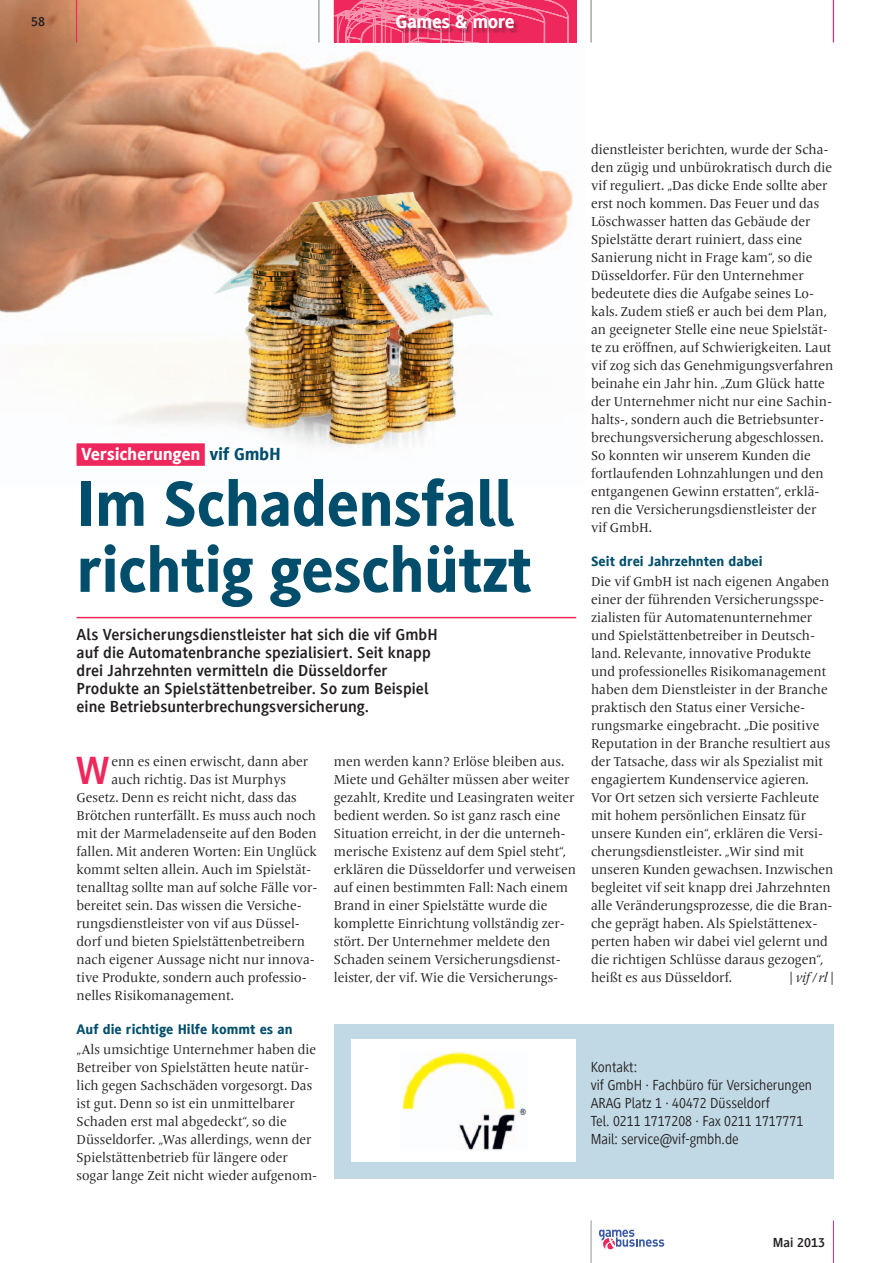
<style>
.page{position:relative;width:893px;height:1263px;background:#fff}
.page>*{position:absolute;margin:0;border:0;box-sizing:border-box;transform-origin:0 0}
.t1{font:800 66px/66px "Generis Sans Com";letter-spacing:-.01em;color:#004e6c}
.t2{font:700 40.5px "Generis Sans Com";color:#ee275c}
.t3{font:800 19.5px "Generis Sans Com";letter-spacing:-.025em;color:#fff}
.t4{font:800 18px "Generis Sans Com";color:#fff}
.t5{font:700 16.5px/18px "Generis Sans Com";letter-spacing:.005em;color:#231f20}
.t6{font:15px/18px "Generis Sans Com";color:#231f20;scale:.96 1}
.t7{font:800 14.25px "Generis Sans Com";color:#004e6c}
.t8{font:13.5px/18px "Frutiger Serif LT Pro";color:#231f20}
.t9{font:700 13.5px "Generis Sans Com";color:#231f20}
.t10{font:italic 13.5px "Frutiger Serif LT Pro";color:#231f20}
.s1{color:#004e6c}
</style>
<div class="page">
<img style="left:0;top:0;width:577px;height:466px">
<hr style="left:833px;top:0;width:1px;height:43px;background:#ee275c">
<hr style="left:76px;top:0;width:1px;height:43px;background:#ee275c">
<hr style="left:318px;top:0;width:1px;height:43px;background:#939598">
<hr style="left:590px;top:0;width:2px;height:43px;background:#939598">
<hr style="left:591px;top:1220px;width:1px;height:43px;background:#939598">
<hr style="left:833px;top:1220px;width:1px;height:43px;background:#ee275c">
<svg style="left:599px;top:1229px;width:65px;height:20px"></svg>
<div style="left:77px;top:443px;width:128px;height:23px;background:#ee275c"></div>
<hr style="left:77px;top:617px;width:499px;height:1px;background:#ee275c">
<svg style="left:334px;top:0;width:242px;height:42px;background:#f04b77"></svg>
<div style="left:398px;top:17px;width:121px;height:16px;background:#231f20;opacity:.3"></div>
<div style="left:335px;top:1024px;width:499px;height:155px;background:#c1d9e5"></div>
<div style="left:352px;top:1040px;width:224px;height:122px;background:#fff"></div>
<img style="left:402px;top:1051px;width:125px;height:99px">
<img style="left:205px;top:184px;width:294px;height:264px">
<p class="t9" style="left:31px;top:14px;width:15px">58</p>
<h3 class="t3" style="left:395px;top:11px;width:121px">Games &amp; more</h3>
<h3 class="t4" style="left:81px;top:444px;width:201px">Versicherungen <span class="s1">vif GmbH</span></h3>
<h1 class="t1" style="left:77px;top:471px;width:457px">Im Schadensfall richtig geschützt</h1>
<p class="t5" style="left:77px;top:625px;width:363px">Als Versicherungsdienstleister hat sich die vif GmbH auf die Automatenbranche spezialisiert. Seit knapp drei Jahrzehnten vermitteln die Düsseldorfer Produkte an Spielstättenbetreiber. So zum Beispiel eine Betriebsunterbrechungsversicherung.</p>
<h2 class="t2" style="left:76px;top:748px;width:35px">W</h2>
<p class="t8" style="left:111px;top:752px;width:198px">enn es einen erwischt, dann aber</p>
<p class="t8" style="left:111px;top:770px;width:176px">auch richtig. Das ist Murphys</p>
<p class="t8" style="left:77px;top:788px;width:222px">Gesetz. Denn es reicht nicht, dass das</p>
<p class="t8" style="left:77px;top:806px;width:241px">Brötchen runterfällt. Es muss auch noch</p>
<p class="t8" style="left:77px;top:824px;width:242px">mit der Marmeladenseite auf den Boden</p>
<p class="t8" style="left:77px;top:842px;width:242px">fallen. Mit anderen Worten: Ein Unglück</p>
<p class="t8" style="left:77px;top:860px;width:236px">kommt selten allein. Auch im Spielstät-</p>
<p class="t8" style="left:77px;top:878px;width:242px">tenalltag sollte man auf solche Fälle vor-</p>
<p class="t8" style="left:77px;top:896px;width:227px">bereitet sein. Das wissen die Versiche-</p>
<p class="t8" style="left:77px;top:914px;width:225px">rungsdienstleister von vif aus Düssel-</p>
<p class="t8" style="left:77px;top:932px;width:230px">dorf und bieten Spielstättenbetreibern</p>
<p class="t8" style="left:77px;top:950px;width:240px">nach eigener Aussage nicht nur innova-</p>
<p class="t8" style="left:77px;top:968px;width:232px">tive Produkte, sondern auch professio-</p>
<p class="t8" style="left:77px;top:986px;width:159px">nelles Risikomanagement.</p>
<p class="t7" style="left:77px;top:1022px;width:218px">Auf die richtige Hilfe kommt es an</p>
<p class="t8" style="left:77px;top:1040px;width:242px">„Als umsichtige Unternehmer haben die Betreiber von Spielstätten heute natür&shy;lich gegen Sachschäden vorgesorgt. Das ist gut. Denn so ist ein unmittelbarer Schaden erst mal abgedeckt“, so die Düsseldorfer. „Was allerdings, wenn der Spielstättenbetrieb für längere oder sogar lange Zeit nicht wieder aufgenom-</p>
<p class="t8" style="left:334px;top:752px;width:244px">men werden kann? Erlöse bleiben aus.<br>Miete und Gehälter müssen aber weiter gezahlt, Kredite und Leasingraten weiter bedient werden. So ist ganz rasch eine Situation erreicht, in der die unterneh&shy;merische Existenz auf dem Spiel steht“, erklären die Düsseldorfer und verweisen auf einen bestimmten Fall: Nach einem Brand in einer Spielstätte wurde die komplette Einrichtung vollständig zer&shy;stört. Der Unternehmer meldete den Schaden seinem Versicherungsdienst&shy;leister, der vif. Wie die Versicherungs-</p>
<p class="t8" style="left:591px;top:140px;width:244px">dienstleister berichten, wurde der Scha&shy;den zügig und unbürokratisch durch die vif reguliert. „Das dicke Ende sollte aber erst noch kommen. Das Feuer und das Löschwasser hatten das Gebäude der Spielstätte derart ruiniert, dass eine Sanierung nicht in Frage kam“, so die Düsseldorfer. Für den Unternehmer bedeutete dies die Aufgabe seines Lo&shy;kals. Zudem stieß er auch bei dem Plan, an geeigneter Stelle eine neue Spielstät&shy;te zu eröffnen, auf Schwierigkeiten. Laut vif zog sich das Genehmigungsverfahren beinahe ein Jahr hin. „Zum Glück hatte der Unternehmer nicht nur eine Sachin&shy;halts-, sondern auch die Betriebsunter&shy;brechungsversicherung abgeschlossen.<br>So konnten wir unserem Kunden die fortlaufenden Lohnzahlungen und den entgangenen Gewinn erstatten“, erklä&shy;ren die Versicherungsdienstleister der vif GmbH.</p>
<p class="t7" style="left:591px;top:554px;width:173px">Seit drei Jahrzehnten dabei</p>
<p class="t8" style="left:591px;top:572px;width:244px">Die vif GmbH ist nach eigenen Angaben einer der führenden Versicherungsspe&shy;zialisten für Automatenunternehmer und Spielstättenbetreiber in Deutsch&shy;land. Relevante, innovative Produkte und professionelles Risikomanagement haben dem Dienstleister in der Branche praktisch den Status einer Versiche&shy;rungsmarke eingebracht. „Die positive Reputation in der Branche resultiert aus der Tatsache, dass wir als Spezialist mit engagiertem Kundenservice agieren.<br>Vor Ort setzen sich versierte Fachleute mit hohem persönlichen Einsatz für unsere Kunden ein“, erklären die Versi&shy;cherungsdienstleister. „Wir sind mit unseren Kunden gewachsen. Inzwischen begleitet vif seit knapp drei Jahrzehnten alle Veränderungsprozesse, die die Bran&shy;che geprägt haben. Als Spielstättenex&shy;perten haben wir dabei viel gelernt und die richtigen Schlüsse daraus gezogen“, heißt es aus Düsseldorf.</p>
<p class="t10" style="left:790px;top:969px;width:45px">| vif/ rl |</p>
<p class="t6" style="left:591px;top:1058px;width:232px">Kontakt:<br>vif GmbH · Fachbüro für Versicherungen<br>ARAG Platz 1 · 40472 Düsseldorf<br>Tel. 0211 1717208 · Fax 0211 1717771<br>Mail: service@vif-gmbh.de</p>
<p class="t9" style="left:773px;top:1235px;width:54px">Mai 2013</p>
</div>
